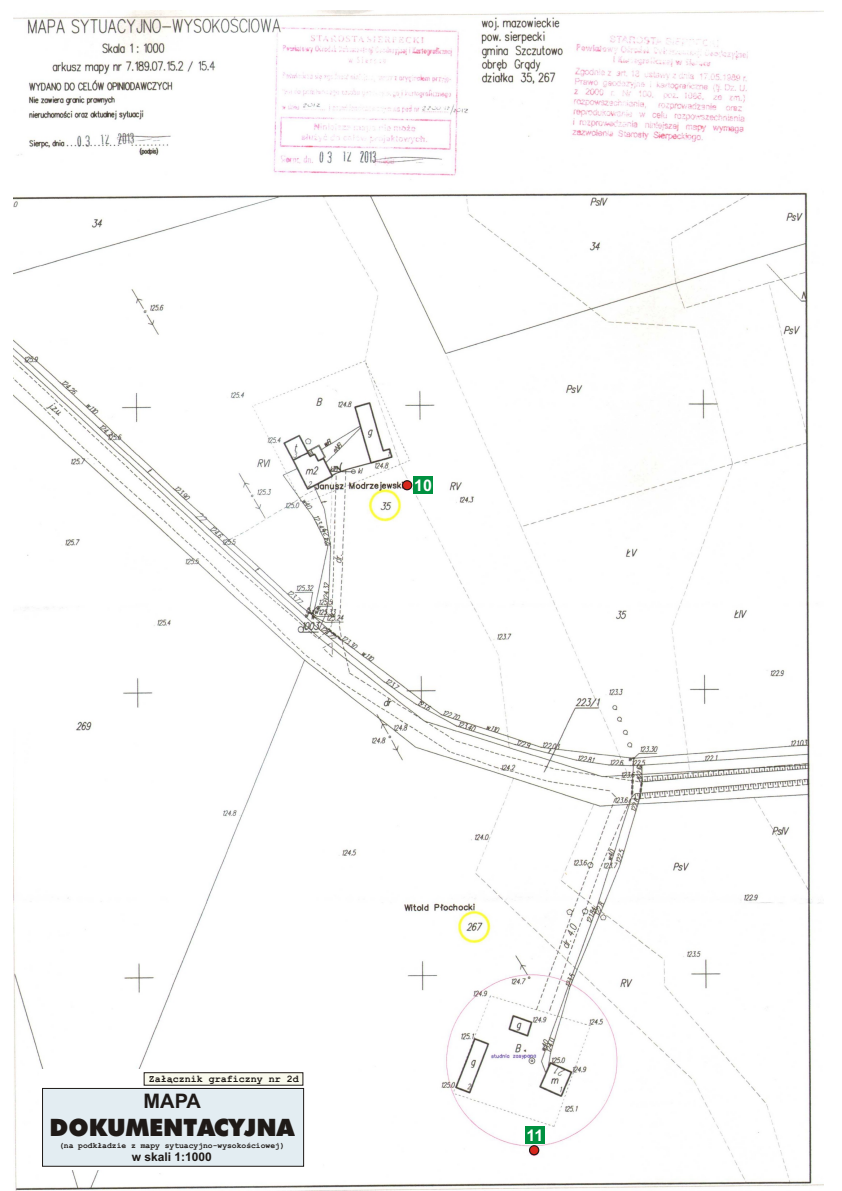
<style>
.page{position:relative;width:842px;height:1191px;background:#fff}
.page>*{position:absolute;margin:0;border:0;box-sizing:border-box;transform-origin:0 0}
.t1{font:24px "Futura X Blk BT";color:#1f1a17}
.t2{font:700 20px "Arial CE";color:#1f1a17}
.t3{font:700 16px "Arial CE";color:#fff}
.t4{font:700 12px "Arial CE";color:#1f1a17}
.t5{font:700 10px "Courier New CE";color:#1f1a17}
.t6{font:700 8px "Courier New CE";color:#1f1a17}
</style>
<div class="page">
<img style="left:14px;top:11px;width:809px;height:1180px">
<div style="left:525px;top:1126px;width:20px;height:17px;background:#009140"></div>
<div style="left:413px;top:477px;width:20px;height:17px;background:#009140"></div>
<div style="left:39px;top:1069px;width:269px;height:100px;background:#fff"></div>
<div style="left:144px;top:1072px;width:159px;height:13px;background:#fafaed;border:1px solid #1f1a17"></div>
<div style="left:42px;top:1088px;width:262px;height:79px;background:#e3edf2;border:1px solid #1f1a17"></div>
<div style="left:529px;top:1145px;width:10px;height:10px;background:#d9261c;border:1px solid #1f1a17;border-radius:50%"></div>
<div style="left:402px;top:480px;width:10px;height:10px;background:#d9261c;border:1px solid #1f1a17;border-radius:50%"></div>
<h3 class="t3" style="left:414px;top:480px;width:19px">10</h3>
<p class="t5" style="left:149px;top:1075px;width:152px">Za³¹cznik graficzny nr 2d</p>
<h2 class="t2" style="left:144px;top:1094px;width:59px">MAPA</h2>
<h1 class="t1" style="left:49px;top:1117px;width:247px">DOKUMENTACYJNA</h1>
<p class="t6" style="left:59px;top:1143px;width:227px">(na podk³adzie z mapy sytuacyjno-wysokoœciowej)</p>
<h3 class="t4" style="left:132px;top:1152px;width:82px">w skali 1:1000</h3>
<h3 class="t3" style="left:525px;top:1129px;width:19px">1 21</h3>
</div>
